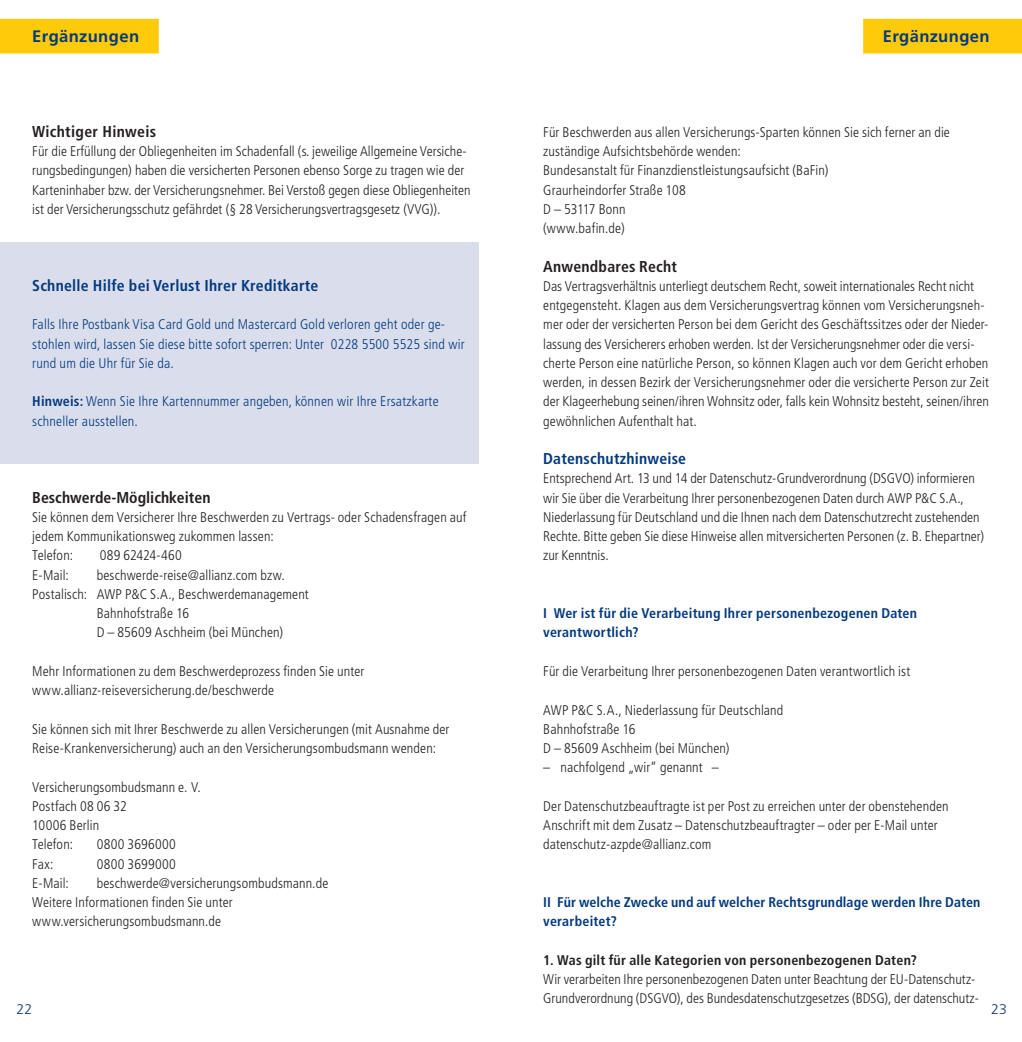
<style>
.page{position:relative;width:1022px;height:1042px;background:#fff}
.page>*{position:absolute;margin:0;border:0;box-sizing:border-box;transform-origin:0 0}
.t1{font:700 16.62px "Frutiger LT Pro";letter-spacing:.02em;color:#03397e}
.t2{font:700 condensed 15.75px "Frutiger LT Std";letter-spacing:.015em;color:#03397e}
.t3{font:700 condensed 15.75px "Frutiger LT Std";letter-spacing:.01em;color:#231f20}
.t4{font:300 condensed 14px/19.2px "Frutiger LT Std";letter-spacing:.005em;color:#231f20}
.t5{font:300 condensed 14px/19.2px "Frutiger LT Std";letter-spacing:.015em;color:#03397e}
.t6{font:700 condensed 14px/19.2px "Frutiger LT Std";letter-spacing:.01em;color:#03397e}
.t7{font:700 condensed 14px "Frutiger LT Std";letter-spacing:.015em;color:#231f20}
.t8{font:300 14px "Frutiger LT Std";color:#03397e}
.s1{font-weight:700}
</style>
<div class="page">
<div style="left:0;top:19px;width:159px;height:35px;background:#feca0a"></div>
<div style="left:863px;top:19px;width:159px;height:35px;background:#feca0a"></div>
<div style="left:0;top:242px;width:479px;height:222px;background:#dadeec"></div>
<p class="t1" style="left:32px;top:27px;width:108px">Ergänzungen</p>
<p class="t1" style="left:883px;top:27px;width:108px">Ergänzungen</p>
<p class="t3" style="left:32px;top:122px;width:125px">Wichtiger Hinweis</p>
<p class="t4" style="left:32px;top:142px;width:440px">Für die Erfüllung der Obliegenheiten im Schadenfall (s. jeweilige Allgemeine Versiche&shy;rungsbedingungen) haben die versicherten Personen ebenso Sorge zu tragen wie der Karteninhaber bzw. der Versicherungsnehmer. Bei Verstoß gegen diese Obliegenheiten ist der Versicherungsschutz gefährdet (§ 28 Versicherungsvertragsgesetz (VVG)).</p>
<p class="t2" style="left:32px;top:276px;width:288px">Schnelle Hilfe bei Verlust Ihrer Kreditkarte</p>
<p class="t5" style="left:32px;top:315px;width:434px">Falls Ihre Postbank Visa Card Gold und Mastercard Gold verloren geht oder ge&shy;stohlen wird, lassen Sie diese bitte sofort sperren: Unter 0228 5500 5525 sind wir rund um die Uhr für Sie da.</p>
<p class="t5" style="left:32px;top:392px;width:408px"><span class="s1">Hinweis:</span> Wenn Sie Ihre Kartennummer angeben, können wir Ihre Ersatzkarte schneller ausstellen.</p>
<p class="t3" style="left:32px;top:488px;width:180px">Beschwerde-Möglichkeiten</p>
<p class="t4" style="left:32px;top:508px;width:436px">Sie können dem Versicherer Ihre Beschwerden zu Vertrags- oder Schadensfragen auf jedem Kommunikationsweg zukommen lassen:<br>Telefon:</p>
<p class="t4" style="left:100px;top:546px;width:84px">089 62424-460</p>
<p class="t4" style="left:32px;top:565px;width:38px">E-Mail:</p>
<p class="t4" style="left:97px;top:565px;width:190px">beschwerde-reise@allianz.com bzw.</p>
<p class="t4" style="left:32px;top:585px;width:278px">Postalisch: AWP P&amp;C S.A., Beschwerdemanagement</p>
<p class="t4" style="left:97px;top:604px;width:94px">Bahnhofstraße 16</p>
<p class="t4" style="left:97px;top:623px;width:188px">D – 85609 Aschheim (bei München)</p>
<p class="t4" style="left:32px;top:662px;width:334px">Mehr Informationen zu dem Beschwerdeprozess finden Sie unter www.allianz-reiseversicherung.de/beschwerde</p>
<p class="t4" style="left:32px;top:719px;width:419px">Sie können sich mit Ihrer Beschwerde zu allen Versicherungen (mit Ausnahme der<br>Reise-Krankenversicherung) auch an den Versicherungsombudsmann wenden:</p>
<p class="t4" style="left:32px;top:777px;width:170px">Versicherungsombudsmann e. V.<br>Postfach 08 06 32<br>10006 Berlin<br>Telefon:</p>
<p class="t4" style="left:97px;top:835px;width:81px">0800 3696000</p>
<p class="t4" style="left:543px;top:123px;width:408px">Für Beschwerden aus allen Versicherungs-Sparten können Sie sich ferner an die zuständige Aufsichtsbehörde wenden:<br>Bundesanstalt für Finanzdienstleistungsaufsicht (BaFin)<br>Graurheindorfer Straße 108<br>D – 53117 Bonn<br>(www.bafin.de)</p>
<p class="t3" style="left:543px;top:257px;width:135px">Anwendbares Recht</p>
<p class="t4" style="left:543px;top:277px;width:447px">Das Vertragsverhältnis unterliegt deutschem Recht, soweit internationales Recht nicht entgegensteht. Klagen aus dem Versicherungsvertrag können vom Versicherungsneh&shy;mer oder der versicherten Person bei dem Gericht des Geschäftssitzes oder der Nieder&shy;lassung des Versicherers erhoben werden. Ist der Versicherungsnehmer oder die versi&shy;cherte Person eine natürliche Person, so können Klagen auch vor dem Gericht erhoben werden, in dessen Bezirk der Versicherungsnehmer oder die versicherte Person zur Zeit der Klageerhebung seinen/ihren Wohnsitz oder, falls kein Wohnsitz besteht, seinen/ihren gewöhnlichen Aufenthalt hat.</p>
<p class="t2" style="left:543px;top:449px;width:144px">Datenschutzhinweise</p>
<p class="t4" style="left:543px;top:469px;width:442px">Entsprechend Art. 13 und 14 der Datenschutz-Grundverordnung (DSGVO) informieren wir Sie über die Verarbeitung Ihrer personenbezogenen Daten durch AWP P&amp;C S.A., Niederlassung für Deutschland und die Ihnen nach dem Datenschutzrecht zustehenden Rechte. Bitte geben Sie diese Hinweise allen mitversicherten Personen (z. B. Ehepartner) zur Kenntnis.</p>
<p class="t6" style="left:543px;top:604px;width:375px">I Wer ist für die Verarbeitung Ihrer personenbezogenen Daten verantwortlich?</p>
<p class="t4" style="left:543px;top:662px;width:368px">Für die Verarbeitung Ihrer personenbezogenen Daten verantwortlich ist</p>
<p class="t4" style="left:543px;top:700px;width:242px">AWP P&amp;C S.A., Niederlassung für Deutschland<br>Bahnhofstraße 16<br>D – 85609 Aschheim (bei München)</p>
<p class="t4" style="left:543px;top:758px;width:177px">– nachfolgend „wir“ genannt –</p>
<p class="t4" style="left:543px;top:796px;width:407px">Der Datenschutzbeauftragte ist per Post zu erreichen unter der obenstehenden<br>Anschrift mit dem Zusatz – Datenschutzbeauftragter – oder per E-Mail unter datenschutz-azpde@allianz.com</p>
<p class="t4" style="left:32px;top:854px;width:23px">Fax:</p>
<p class="t4" style="left:97px;top:854px;width:81px">0800 3699000</p>
<p class="t4" style="left:32px;top:873px;width:38px">E-Mail:</p>
<p class="t4" style="left:32px;top:873px;width:298px;text-indent:64px">beschwerde@versicherungsombudsmann.de<br>Weitere Informationen finden Sie unter www.versicherungsombudsmann.de</p>
<p class="t6" style="left:543px;top:892px;width:439px">II Für welche Zwecke und auf welcher Rechtsgrundlage werden Ihre Daten verarbeitet?</p>
<p class="t7" style="left:543px;top:951px;width:375px">1. Was gilt für alle Kategorien von personenbezogenen Daten?</p>
<p class="t4" style="left:543px;top:970px;width:437px">Wir verarbeiten Ihre personenbezogenen Daten unter Beachtung der EU-Datenschutz-<br>Grundverordnung (DSGVO), des Bundesdatenschutzgesetzes (BDSG), der datenschutz-</p>
<p class="t8" style="left:17px;top:1001px;width:17px">22</p>
<p class="t8" style="left:991px;top:1001px;width:17px">23</p>
</div>
